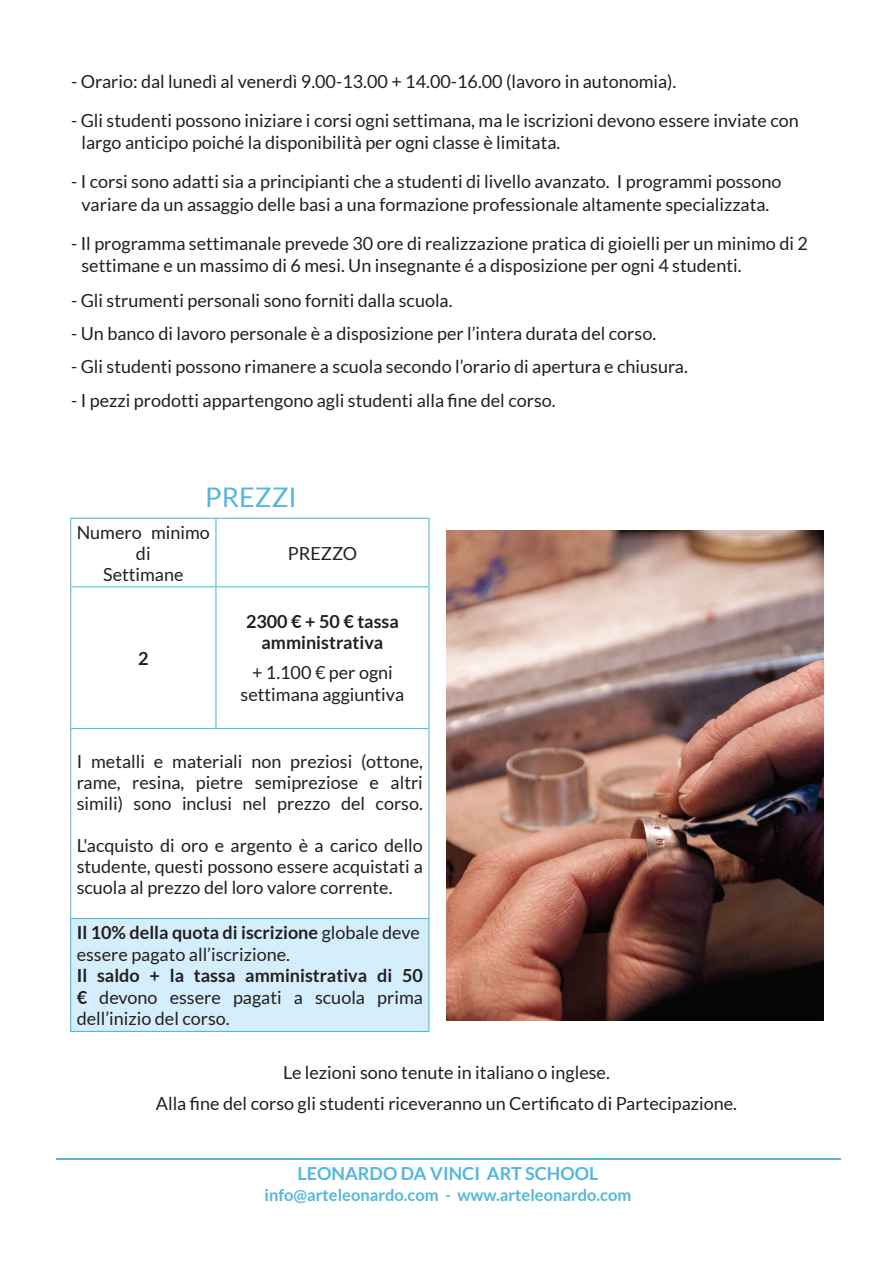
<style>
.page{position:relative;width:893px;height:1263px;background:#fff}
.page>*{position:absolute;margin:0;border:0;box-sizing:border-box;transform-origin:0 0}
.t1{font:27px "Lato";color:#54b7db}
.t2{font:18px/21px "Lato";color:#231f20;text-align:justify}
.t3{font:700 18px/21px "Lato";color:#231f20;text-align:center}
.t4{font:700 18px "Lato";color:#54b7db}
.t5{font:700 16.5px "Lato";color:#54b7db}
.s1{font-weight:700}
</style>
<div class="page">
<img style="left:446px;top:530px;width:377px;height:491px">
<hr style="left:215px;top:519px;width:1px;height:67px;background:#47c3d3">
<hr style="left:71px;top:586px;width:145px;height:1px;background:#47c3d3">
<hr style="left:216px;top:586px;width:212px;height:1px;background:#47c3d3">
<hr style="left:215px;top:587px;width:1px;height:141px;background:#47c3d3">
<hr style="left:71px;top:728px;width:145px;height:1px;background:#47c3d3">
<hr style="left:216px;top:728px;width:212px;height:1px;background:#47c3d3">
<hr style="left:70px;top:518px;width:146px;height:1px;background:#54b7db">
<hr style="left:70px;top:519px;width:1px;height:68px;background:#54b7db">
<hr style="left:216px;top:518px;width:213px;height:1px;background:#54b7db">
<hr style="left:428px;top:519px;width:1px;height:68px;background:#54b7db">
<hr style="left:70px;top:587px;width:1px;height:142px;background:#54b7db">
<hr style="left:428px;top:587px;width:1px;height:142px;background:#54b7db">
<hr style="left:70px;top:729px;width:1px;height:189px;background:#54b7db">
<hr style="left:428px;top:729px;width:1px;height:189px;background:#54b7db">
<hr style="left:70px;top:918px;width:146px;height:1px;background:#54b7db">
<hr style="left:70px;top:919px;width:1px;height:112px;background:#54b7db">
<hr style="left:216px;top:918px;width:213px;height:1px;background:#54b7db">
<hr style="left:428px;top:919px;width:1px;height:112px;background:#54b7db">
<hr style="left:70px;top:1031px;width:146px;height:1px;background:#54b7db">
<hr style="left:216px;top:1031px;width:213px;height:1px;background:#54b7db">
<div style="left:74px;top:919px;width:351px;height:112px;background:#d4effb"></div>
<hr style="left:56px;top:1158px;width:784px;height:2px;background:#54b7db">
<p class="t2" style="left:71px;top:71px;width:607px">- Orario: dal lunedì al venerdì 9.00-13.00 + 14.00-16.00 (lavoro in autonomia).</p>
<p class="t2" style="left:71px;top:110px;width:729px">- Gli studenti possono iniziare i corsi ogni settimana, ma le iscrizioni devono essere inviate con</p>
<p class="t2" style="left:81px;top:132px;width:480px">largo anticipo poiché la disponibilità per ogni classe è limitata.</p>
<p class="t2" style="left:71px;top:171px;width:712px">- I corsi sono adatti sia a principianti che a studenti di livello avanzato. I programmi possono</p>
<p class="t2" style="left:81px;top:194px;width:689px">variare da un assaggio delle basi a una formazione professionale altamente specializzata.</p>
<p class="t2" style="left:71px;top:233px;width:738px">- Il programma settimanale prevede 30 ore di realizzazione pratica di gioielli per un minimo di 2</p>
<p class="t2" style="left:81px;top:255px;width:661px">settimane e un massimo di 6 mesi. Un insegnante é a disposizione per ogni 4 studenti.</p>
<p class="t2" style="left:71px;top:290px;width:383px">- Gli strumenti personali sono forniti dalla scuola.</p>
<p class="t2" style="left:71px;top:323px;width:587px">- Un banco di lavoro personale è a disposizione per l’intera durata del corso.</p>
<p class="t2" style="left:71px;top:356px;width:618px">- Gli studenti possono rimanere a scuola secondo l’orario di apertura e chiusura.</p>
<p class="t2" style="left:71px;top:390px;width:486px">- I pezzi prodotti appartengono agli studenti alla fine del corso.</p>
<p class="t1" style="left:205px;top:482px;width:93px">PREZZI</p>
<p class="t2" style="left:77px;top:522px;width:135px;text-align:center">Numero minimo di</p>
<p class="t2" style="left:103px;top:564px;width:82px">Settimane</p>
<p class="t2" style="left:288px;top:543px;width:71px">PREZZO</p>
<p class="t3" style="left:138px;top:648px;width:12px">2</p>
<p class="t3" style="left:246px;top:611px;width:154px">2300 € + 50 € tassa amministrativa</p>
<p class="t2" style="left:241px;top:662px;width:165px;line-height:21.6px;text-align:center">+ 1.100 € per ogni settimana aggiuntiva</p>
<p class="t2" style="left:77px;top:751px;width:348px">I metalli e materiali non preziosi (ottone, rame, resina, pietre semipreziose e altri simili) sono inclusi nel prezzo del corso.</p>
<p class="t2" style="left:77px;top:835px;width:348px">L'acquisto di oro e argento è a carico dello studente, questi possono essere acquistati a scuola al prezzo del loro valore corrente.</p>
<p class="t2" style="left:77px;top:921px;width:345px;line-height:21.6px"><span class="s1">Il 10% della quota di iscrizione</span> globale deve essere pagato all’iscrizione.</p>
<p class="t2" style="left:77px;top:965px;width:348px;line-height:21.6px"><span class="s1">Il saldo + la tassa amministrativa di 50 €</span> devono essere pagati a scuola prima dell’inizio del corso.</p>
<p class="t2" style="left:283px;top:1062px;width:328px">Le lezioni sono tenute in italiano o inglese.</p>
<p class="t2" style="left:156px;top:1093px;width:583px">Alla fine del corso gli studenti riceveranno un Certificato di Partecipazione.</p>
<p class="t4" style="left:297px;top:1163px;width:303px">LEONARDO DA VINCI ART SCHOOL</p>
<p class="t5" style="left:265px;top:1185px;width:368px">info@arteleonardo.com - www.arteleonardo.com</p>
</div>
